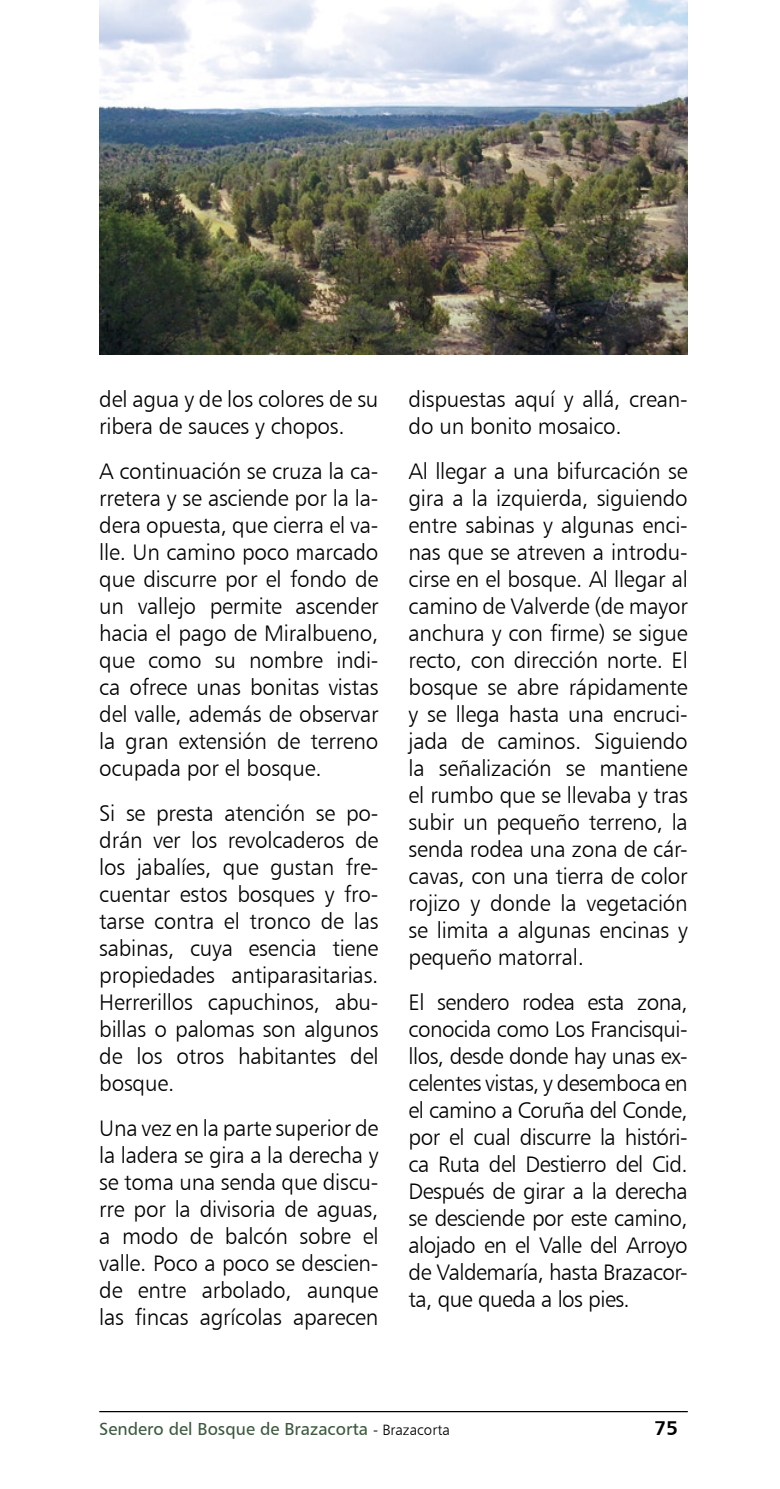
<style>
.page{position:relative;width:780px;height:1489px;background:#fff}
.page>*{position:absolute;margin:0;border:0;box-sizing:border-box;transform-origin:0 0}
.t1{font:22.5px/27px "Humanist 777 BT Light B";letter-spacing:-.01em;color:#000;text-align:justify}
.t2{font:20px "Humanist 777 BT Bold B";color:#000}
.t3{font:17.5px "Humanist 777 BT Roman B";color:#3c593e}
.s1{font-family:"Humanist 777 BT Light B";font-size:15px;color:#000}
</style>
<div class="page">
<img style="left:99px;top:0;width:588px;height:354px">
<hr style="left:99px;top:1410px;width:588px;height:1px;background:#000">
<p class="t1" style="left:99px;top:385px;width:281px">del agua y de los colores de su ribera de sauces y chopos.</p>
<p class="t1" style="left:99px;top:457px;width:281px">A continuación se cruza la ca&shy;rretera y se asciende por la la&shy;dera opuesta, que cierra el va&shy;lle. Un camino poco marcado que discurre por el fondo de un vallejo permite ascender hacia el pago de Miralbueno, que como su nombre indi&shy;ca ofrece unas bonitas vistas del valle, además de observar la gran extensión de terreno ocupada por el bosque.</p>
<p class="t1" style="left:99px;top:799px;width:281px">Si se presta atención se po&shy;drán ver los revolcaderos de los jabalíes, que gustan fre&shy;cuentar estos bosques y fro&shy;tarse contra el tronco de las sabinas, cuya esencia tiene propiedades antiparasitarias.<br>Herrerillos capuchinos, abu&shy;billas o palomas son algunos de los otros habitantes del bosque.</p>
<p class="t1" style="left:99px;top:1113px;width:281px">Una vez en la parte superior de la ladera se gira a la derecha y se toma una senda que discu&shy;rre por la divisoria de aguas, a modo de balcón sobre el valle. Poco a poco se descien&shy;de entre arbolado, aunque las fincas agrícolas aparecen</p>
<p class="t1" style="left:408px;top:385px;width:281px">dispuestas aquí y allá, crean&shy;do un bonito mosaico.</p>
<p class="t1" style="left:408px;top:457px;width:281px">Al llegar a una bifurcación se gira a la izquierda, siguiendo entre sabinas y algunas enci&shy;nas que se atreven a introdu&shy;cirse en el bosque. Al llegar al camino de Valverde (de mayor anchura y con firme) se sigue recto, con dirección norte. El bosque se abre rápidamente y se llega hasta una encruci&shy;jada de caminos. Siguiendo la señalización se mantiene el rumbo que se llevaba y tras subir un pequeño terreno, la senda rodea una zona de cár&shy;cavas, con una tierra de color rojizo y donde la vegetación se limita a algunas encinas y pequeño matorral.</p>
<p class="t1" style="left:408px;top:988px;width:281px">El sendero rodea esta zona, conocida como Los Francisqui&shy;llos, desde donde hay unas ex&shy;celentes vistas, y desemboca en el camino a Coruña del Conde, por el cual discurre la históri&shy;ca Ruta del Destierro del Cid.<br>Después de girar a la derecha se desciende por este camino, alojado en el Valle del Arroyo de Valdemaría, hasta Brazacor&shy;ta, que queda a los pies.</p>
<p class="t3" style="left:99px;top:1417px;width:352px">Sendero del Bosque de Brazacorta <span class="s1">- Brazacorta</span></p>
<p class="t2" style="left:654px;top:1415px;width:25px">75</p>
</div>
